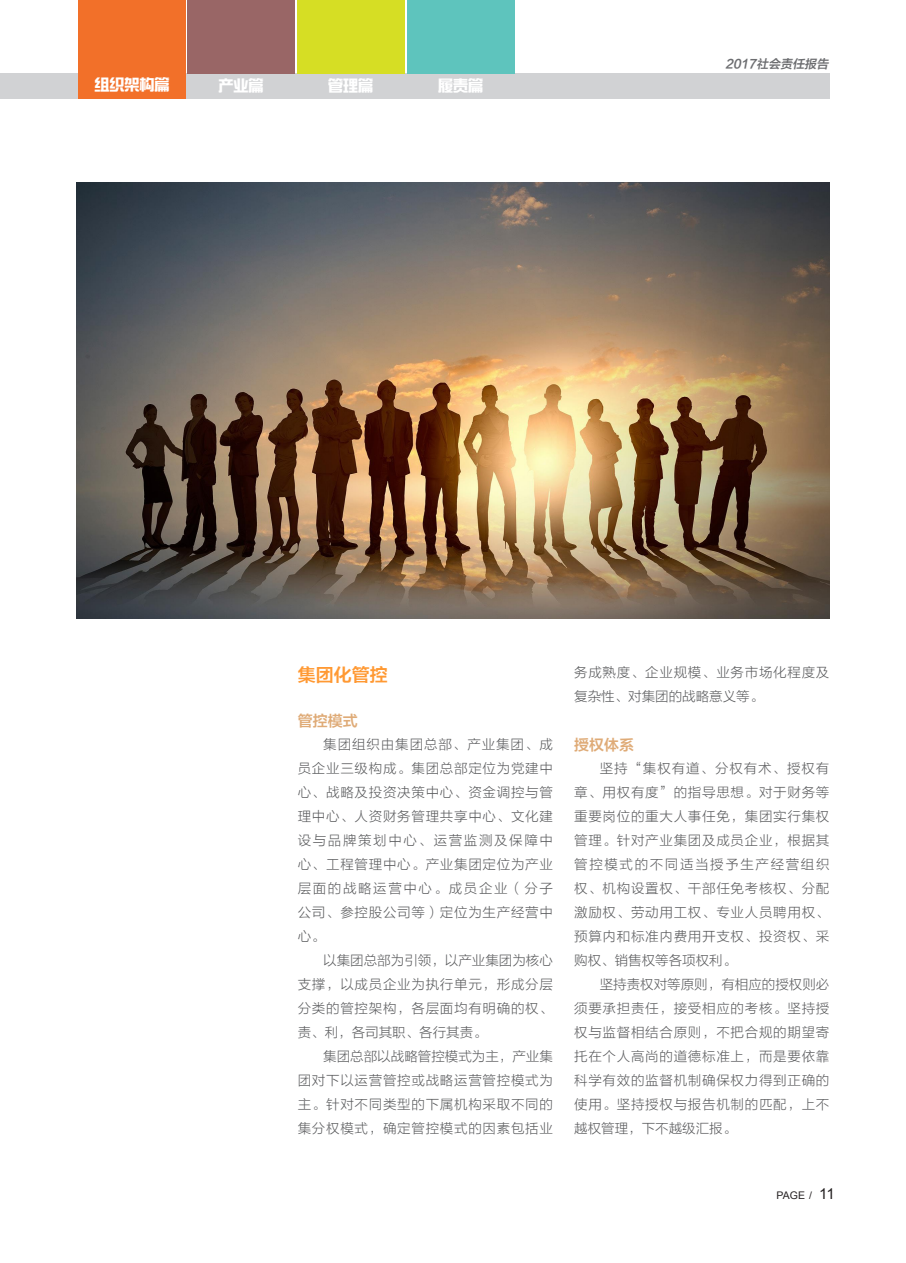
<style>
.page{position:relative;width:906px;height:1263px;background:#fff}
.page>*{position:absolute;margin:0;border:0;box-sizing:border-box;transform-origin:0 0}
.t1{font:18px "FZLTH6 K GBK1 0";color:#f93}
.t2{font:15px "Singyi EG Ultra GB";color:#fff}
.t3{font:15px "FZLTH6 K GBK1 0";color:#dfab77}
.t4{font:13.5px/24px "FZLTKHK GBK1 0";letter-spacing:.055em;color:#57585a;text-align:justify}
.t5{font:italic 12px "FZLTH6 K GBK1 0";color:#6c6d70}
.t6{font:10.5px "Arial";color:#231f20}
.s1{font-size:15px}
</style>
<div class="page">
<div style="left:0;top:73px;width:829px;height:26px;background:#d1d2d4"></div>
<div style="left:78px;top:0;width:108px;height:99px;background:#f27029"></div>
<div style="left:297px;top:0;width:107px;height:73px;background:#d6de24"></div>
<div style="left:187px;top:0;width:108px;height:73px;background:#966"></div>
<div style="left:407px;top:0;width:107px;height:73px;background:#5ec4bd"></div>
<img style="left:77px;top:183px;width:752px;height:436px">
<p class="t2" style="left:94px;top:77px;width:76px">组织架构篇</p>
<p class="t2" style="left:218px;top:78px;width:46px">产业篇</p>
<p class="t2" style="left:328px;top:78px;width:46px">管理篇</p>
<p class="t2" style="left:438px;top:78px;width:46px">履责篇</p>
<p class="t5" style="left:725px;top:57px;width:107px">2017社会责任报告</p>
<p class="t1" style="left:298px;top:665px;width:91px">集团化管控</p>
<p class="t3" style="left:298px;top:713px;width:61px">管控模式</p>
<p class="t4" style="left:298px;top:733px;width:257px;text-indent:26px">集团组织由集团总部、产业集团、成员企业三级构成。集团总部定位为党建中心、战略及投资决策中心、资金调控与管理中心、人资财务管理共享中心、文化建设与品牌策划中心、运营监测及保障中心、工程管理中心。产业集团定位为产业层面的战略运营中心。成员企业（分子公司、参控股公司等）定位为生产经营中心。</p>
<p class="t4" style="left:298px;top:949px;width:257px;text-indent:26px">以集团总部为引领，以产业集团为核心支撑，以成员企业为执行单元，形成分层分类的管控架构，各层面均有明确的权、责、利，各司其职、各行其责。</p>
<p class="t4" style="left:298px;top:1045px;width:257px;text-indent:26px">集团总部以战略管控模式为主，产业集团对下以运营管控或战略运营管控模式为主。针对不同类型的下属机构采取不同的集分权模式，确定管控模式的因素包括业</p>
<p class="t4" style="left:574px;top:661px;width:257px">务成熟度、企业规模、业务市场化程度及复杂性、对集团的战略意义等。</p>
<p class="t3" style="left:574px;top:737px;width:61px">授权体系</p>
<p class="t4" style="left:574px;top:757px;width:257px;text-indent:26px">坚持“集权有道、分权有术、授权有章、用权有度”的指导思想。对于财务等重要岗位的重大人事任免，集团实行集权管理。针对产业集团及成员企业，根据其管控模式的不同适当授予生产经营组织权、机构设置权、干部任免考核权、分配激励权、劳动用工权、专业人员聘用权、预算内和标准内费用开支权、投资权、采购权、销售权等各项权利。</p>
<p class="t4" style="left:574px;top:973px;width:257px;text-indent:26px">坚持责权对等原则，有相应的授权则必须要承担责任，接受相应的考核。坚持授权与监督相结合原则，不把合规的期望寄托在个人高尚的道德标准上，而是要依靠科学有效的监督机制确保权力得到正确的使用。坚持授权与报告机制的匹配，上不越权管理，下不越级汇报。</p>
<p class="t6" style="left:776px;top:1188px;width:60px">PAGE / <span class="s1">11</span></p>
</div>
